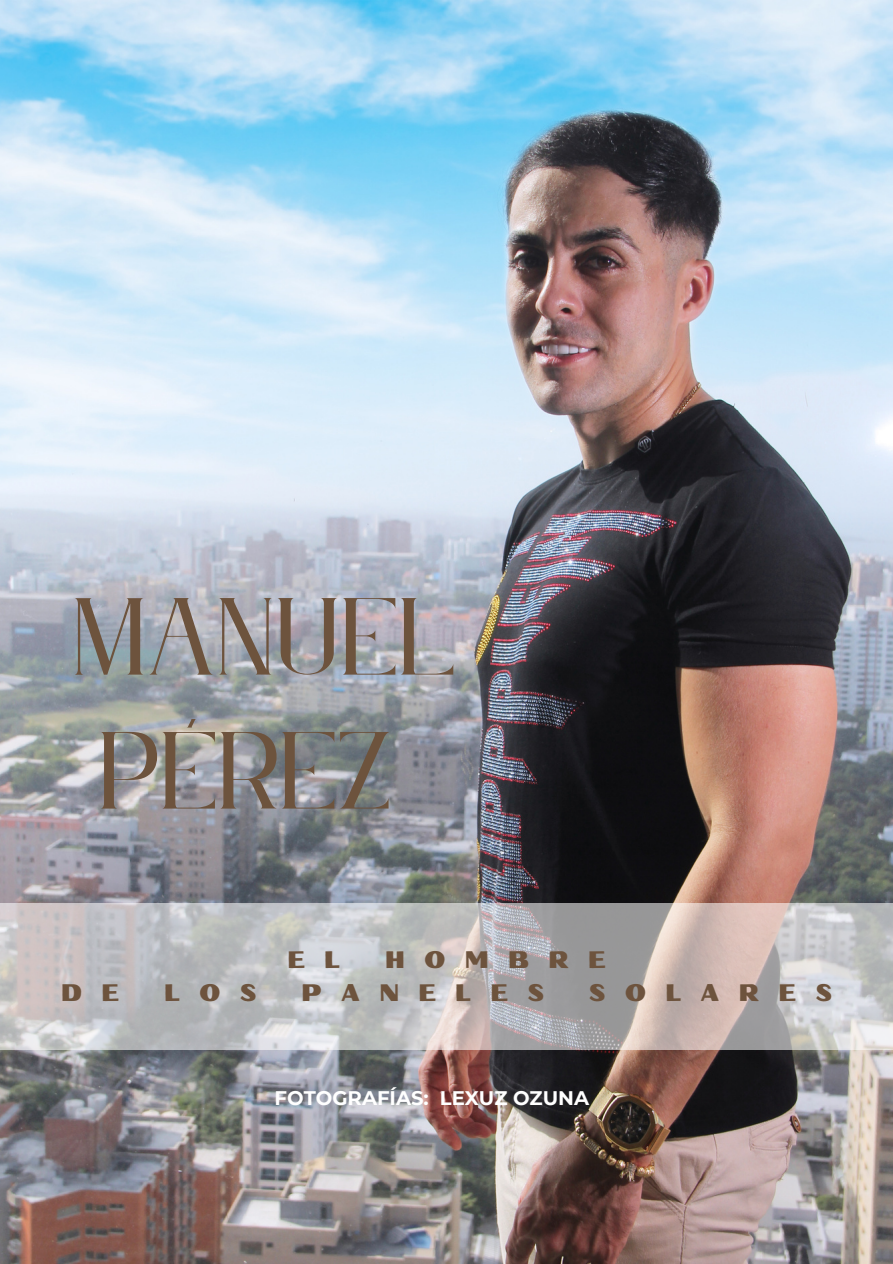
<style>
.page{position:relative;width:893px;height:1264px;background:#fff}
.page>*{position:absolute;margin:0;border:0;box-sizing:border-box;transform-origin:0 0}
.t1{font:96px/133.8px "Le Jour Serif";color:#6d533d}
.t2{font:24px "Oilvare Base";letter-spacing:.8em;color:#6d533d}
.t3{font:700 19.65px "Montserrat";color:#fff}
</style>
<div class="page">
<img style="left:0;top:0;width:892px;height:1263px">
<svg style="left:0;top:903px;width:892px;height:146px;background:#c0bcbd"></svg>
<h1 class="t1" style="left:74px;top:574px;width:385px">MANUEL<br>PÉREZ</h1>
<h2 class="t2" style="left:287px;top:944px;width:54px">E L</h2>
<h2 class="t2" style="left:385px;top:944px;width:222px">HOMBRE</h2>
<h2 class="t2" style="left:61px;top:977px;width:60px">D E</h2>
<h2 class="t2" style="left:164px;top:977px;width:94px">LOS</h2>
<h2 class="t2" style="left:301px;top:977px;width:244px">PANELES</h2>
<h2 class="t2" style="left:589px;top:977px;width:245px">SOLARES</h2>
<p class="t3" style="left:274px;top:1086px;width:316px">FOTOGRAFÍAS: LEXUZ OZUNA</p>
</div>
